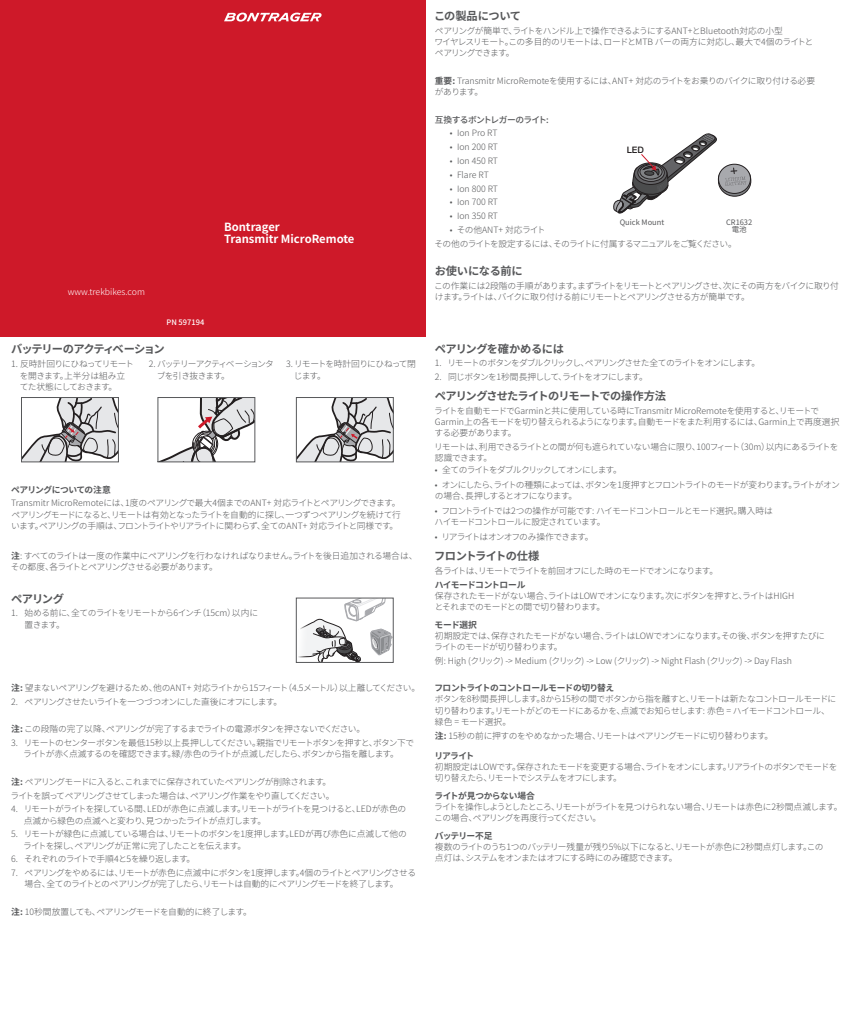
<style>
.page{position:relative;width:851px;height:1010px;background:#fff}
.page>*{position:absolute;margin:0;border:0;box-sizing:border-box;transform-origin:0 0}
.Body{font:700 11.25px "Source Han Sans JP";letter-spacing:-.055em;color:#57585a}
.Section_head{font:700 11.25px "Source Han Sans JP";color:#fff}
.Section_head-2{font:700 11.25px "Source Han Sans JP";letter-spacing:-.05em;color:#57585a}
.Section_head-3{font:700 11.25px "Source Han Sans JP";letter-spacing:-.105em;color:#57585a}
.Section_head-4{font:700 11.25px "Source Han Sans JP";letter-spacing:-.02em;color:#57585a}
.t1{font:500 8.88px "Helvetica Neue LT Pro";color:#231f20}
.Body-2{font:300 8.75px/11.2px "Source Han Sans JP";letter-spacing:-.065em;color:#57585a}
.Body-3{font:300 8.75px/11.2px "Source Han Sans JP";letter-spacing:-.025em;color:#57585a}
.Body-4{font:300 8.75px/11.2px "Source Han Sans JP";letter-spacing:-.09em;color:#57585a}
.Body-5{font:300 8.75px/11.2px "Source Han Sans JP";letter-spacing:-.095em;color:#57585a}
.Body-6{font:300 8.75px "Source Han Sans JP";letter-spacing:-.1em;color:#57585a}
.Body-7{font:700 8.75px "Source Han Sans JP";letter-spacing:-.055em;color:#57585a}
.Body-8{font:300 8.75px "Source Han Sans JP";color:#57585a}
.Body-9{font:300 8.75px/11.2px "Source Han Sans JP";letter-spacing:-.105em;color:#57585a}
.Body-10{font:300 8.75px "Source Han Sans JP";letter-spacing:-.085em;color:#57585a}
.Body-11{font:300 8.75px "Source Han Sans JP";color:#fff}
.Body-12{font:500 8.75px "Source Han Sans JP";letter-spacing:-.09em;color:#57585a}
.Body-13{font:300 8.75px "Source Han Sans JP";letter-spacing:-.02em;color:#57585a}
.Body-14{font:700 8.75px "Source Han Sans JP";letter-spacing:-.09em;color:#57585a}
.Figure_title{font:7.5px "Source Han Sans JP";color:#57585a}
.Body-15{font:500 7.5px "Source Han Sans JP";color:#fff}
.s1{font-weight:700}
</style>
<div class="page">
<div style="left:0;top:0;width:425px;height:337px;background:#ce1929"></div>
<svg style="left:613px;top:133px;width:138px;height:81px"></svg>
<svg style="left:23px;top:399px;width:94px;height:61px"></svg>
<div style="left:21px;top:397px;width:98px;height:65px;border:1px solid #57585a"></div>
<svg style="left:162px;top:399px;width:91px;height:61px"></svg>
<div style="left:158px;top:397px;width:97px;height:65px;border:1px solid #57585a"></div>
<svg style="left:298px;top:399px;width:93px;height:61px"></svg>
<div style="left:296px;top:397px;width:97px;height:65px;border:1px solid #57585a"></div>
<svg style="left:298px;top:600px;width:93px;height:61px"></svg>
<div style="left:296px;top:598px;width:97px;height:65px;border:1px solid #57585a"></div>
<svg style="left:224px;top:13px;width:97px;height:9px"></svg>
<p class="Body-11" style="left:68px;top:287px;width:79px">www.trekbikes.com</p>
<p class="Body-15" style="left:166px;top:318px;width:39px">PN 597194</p>
<p class="Section_head-2" style="left:434px;top:10px;width:88px">この製品について</p>
<p class="Body-2" style="left:434px;top:25px;width:380px">ペアリングが簡単で、ライトをハンドル上で操作できるようにするANT+とBluetooth対応の小型<br>ワイヤレスリモート。この多目的のリモートは、ロードとMTB バーの両方に対応し、最大で4個のライトとペアリングできます。</p>
<p class="Body-3" style="left:435px;top:75px;width:382px"><span class="s1">重要:</span> Transmitr MicroRemoteを使用するには、ANT+ 対応のライトをお乗りのバイクに取り付ける必要があります。</p>
<p class="Body-12" style="left:435px;top:115px;width:115px">互換するボントレガーのライト:</p>
<p class="Body-2" style="left:450px;top:128px;width:49px">• Ion Pro RT</p>
<p class="Body-2" style="left:450px;top:142px;width:50px">• Ion 200 RT</p>
<p class="Body-2" style="left:450px;top:155px;width:50px">• Ion 450 RT</p>
<p class="Body-2" style="left:450px;top:169px;width:40px">• Flare RT</p>
<p class="Body-2" style="left:450px;top:183px;width:50px">• Ion 800 RT</p>
<p class="Body-2" style="left:450px;top:197px;width:50px">• Ion 700 RT</p>
<p class="Body-2" style="left:450px;top:210px;width:50px">• Ion 350 RT</p>
<p class="Body-13" style="left:450px;top:225px;width:97px">• その他ANT+ 対応ライト</p>
<p class="Body-4" style="left:434px;top:238px;width:304px">その他のライトを設定するには、そのライトに付属するマニュアルをご覧ください。</p>
<p class="Section_head-4" style="left:434px;top:265px;width:90px">お使いになる前に</p>
<p class="Body-2" style="left:434px;top:280px;width:406px">この作業には2段階の手順があります。まずライトをリモートとペアリングさせ、次にその両方をバイクに取り付けます。ライトは、バイクに取り付ける前にリモートとペアリングさせる方が簡単です。</p>
<p class="t1" style="left:626px;top:145px;width:19px">LED</p>
<p class="Figure_title" style="left:619px;top:218px;width:46px">Quick Mount</p>
<p class="Figure_title" style="left:726px;top:218px;width:28px">CR1632</p>
<p class="Section_head" style="left:224px;top:220px;width:57px">Bontrager</p>
<p class="Figure_title" style="left:731px;top:225px;width:16px">電池</p>
<p class="Section_head" style="left:224px;top:233px;width:132px">Transmitr MicroRemote</p>
<p class="Section_head-3" style="left:11px;top:342px;width:155px">バッテリーのアクティベーション</p>
<p class="Body-2" style="left:20px;top:359px;width:116px;text-indent:-8px">1. 反時計回りにひねってリモートを開きます。上半分は組み立てた状態にしておきます。</p>
<p class="Body-9" style="left:157px;top:359px;width:119px;text-indent:-8px">2. バッテリーアクティベーションタブを引き抜きます。</p>
<p class="Body-2" style="left:294px;top:359px;width:124px;text-indent:-8px">3. リモートを時計回りにひねって閉じます。</p>
<p class="Body-7" style="left:11px;top:485px;width:101px">ペアリングについての注意</p>
<p class="Body-2" style="left:11px;top:498px;width:391px;text-align:justify">Transmitr MicroRemoteには、1度のペアリングで最大4個までのANT+ 対応ライトとペアリングできます。ペアリングモードになると、リモートは有効となったライトを自動的に探し、一つずつペアリングを続けて行います。ペアリングの手順は、フロントライトやリアライトに関わらず、全てのANT+ 対応ライトと同様です。</p>
<p class="Body-2" style="left:11px;top:550px;width:408px"><span class="s1">注</span>: すべてのライトは一度の作業中にペアリングを行わなければなりません。ライトを後日追加される場合は、その都度、各ライトとペアリングさせる必要があります。</p>
<p class="Section_head-2" style="left:11px;top:592px;width:54px">ペアリング</p>
<p class="Body-2" style="left:24px;top:608px;width:235px;text-indent:-13px">1. 始める前に、全てのライトをリモートから6インチ（15cm）以内に置きます。</p>
<p class="Body-2" style="left:11px;top:682px;width:410px"><span class="s1">注:</span> 望まないペアリングを避けるため、他のANT+ 対応ライトから15フィート（4.5メートル）以上離してください。</p>
<p class="Body-10" style="left:11px;top:697px;width:272px">2. ペアリングさせたいライトを一つづつオンにした直後にオフにします。</p>
<p class="Body-2" style="left:11px;top:724px;width:355px"><span class="s1">注:</span> この段階の完了以降、ペアリングが完了するまでライトの電源ボタンを押さないでください。</p>
<p class="Body-2" style="left:11px;top:737px;width:404px;text-align:center">3. リモートのセンターボタンを最低15秒以上長押ししてください。親指でリモートボタンを押すと、ボタン下でライトが赤く点滅するのを確認できます。緑/赤色のライトが点滅しだしたら、ボタンから指を離します。</p>
<p class="Body-2" style="left:11px;top:776px;width:321px"><span class="s1">注:</span> ペアリングモードに入ると、これまでに保存されていたペアリングが削除されます。</p>
<p class="Body-5" style="left:11px;top:790px;width:325px">ライトを誤ってペアリングさせてしまった場合は、ペアリング作業をやり直してください。</p>
<p class="Body-2" style="left:24px;top:804px;width:384px;text-indent:-13px">4. リモートがライトを探している間、LEDが赤色に点滅します。リモートがライトを見つけると、LEDが赤色の点滅から緑色の点滅へと変わり、見つかったライトが点灯します。</p>
<p class="Body-2" style="left:23px;top:829px;width:385px;text-indent:-12px">5. リモートが緑色に点滅している場合は、リモートのボタンを1度押します。LEDが再び赤色に点滅して他のライトを探し、ペアリングが正常に完了したことを伝えます。</p>
<p class="Body-2" style="left:11px;top:854px;width:185px">6. それぞれのライトで手順4と5を繰り返します。</p>
<p class="Body-2" style="left:11px;top:867px;width:406px;text-align:center">7. ペアリングをやめるには、リモートが赤色に点滅中にボタンを1度押します。4個のライトとペアリングさせる場合、全てのライトとのペアリングが完了したら、リモートは自動的にペアリングモードを終了します。</p>
<p class="Body-2" style="left:11px;top:906px;width:242px"><span class="s1">注:</span> 10秒間放置しても、ペアリングモードを自動的に終了します。</p>
<p class="Section_head-2" style="left:434px;top:342px;width:131px">ペアリングを確かめるには</p>
<p class="Body-6" style="left:435px;top:358px;width:327px">1. リモートのボタンをダブルクリックし、ペアリングさせた全てのライトをオンにします。</p>
<p class="Body-4" style="left:435px;top:372px;width:214px">2. 同じボタンを1秒間長押しして、ライトをオフにします。</p>
<p class="Body" style="left:434px;top:390px;width:233px">ペアリングさせたライトのリモートでの操作方法</p>
<p class="Body-3" style="left:434px;top:405px;width:406px">ライトを自動モードでGarminと共に使用している時にTransmitr MicroRemoteを使用すると、リモートで<br>Garmin上の各モードを切り替えられるようになります。自動モードをまた利用するには、Garmin上で再度選択する必要があります。</p>
<p class="Body-2" style="left:434px;top:442px;width:406px">リモートは、利用できるライトとの間が何も遮られていない場合に限り、100フィート（30m）以内にあるライトを認識できます。</p>
<p class="Body-9" style="left:435px;top:464px;width:188px">• 全てのライトをダブルクリックしてオンにします。</p>
<p class="Body-5" style="left:434px;top:479px;width:406px">• オンにしたら、ライトの種類によっては、ボタンを1度押すとフロントライトのモードが変わります。ライトがオンの場合、長押しするとオフになります。</p>
<p class="Body-2" style="left:434px;top:505px;width:340px">• フロントライトでは2つの操作が可能です: ハイモードコントロールとモード選択。購入時はハイモードコントロールに設定されています。</p>
<p class="Body-6" style="left:435px;top:532px;width:160px">• リアライトはオンオフのみ操作できます。</p>
<p class="Body" style="left:434px;top:550px;width:107px">フロントライトの仕様</p>
<p class="Body-6" style="left:435px;top:566px;width:285px">各ライトは、リモートでライトを前回オフにした時のモードでオンになります。</p>
<p class="Body-7" style="left:434px;top:580px;width:92px">ハイモードコントロール</p>
<p class="Body-2" style="left:434px;top:590px;width:361px">保存されたモードがない場合、ライトはLOWでオンになります。次にボタンを押すと、ライトはHIGHとそれまでのモードとの間で切り替わります。</p>
<p class="Body-7" style="left:434px;top:620px;width:44px">モード選択</p>
<p class="Body-2" style="left:434px;top:630px;width:392px">初期設定では、保存されたモードがない場合、ライトはLOWでオンになります。その後、ボタンを押すたびにライトのモードが切り替わります。</p>
<p class="Body-8" style="left:435px;top:656px;width:358px">例: High (クリック) -&gt; Medium (クリック) -&gt; Low (クリック) -&gt; Night Flash (クリック) -&gt; Day Flash</p>
<p class="Body-7" style="left:434px;top:683px;width:181px">フロントライトのコントロールモードの切り替え</p>
<p class="Body-2" style="left:435px;top:694px;width:403px">ボタンを8秒間長押しします。8から15秒の間でボタンから指を離すと、リモートは新たなコントロールモードに切り替わります。リモートがどのモードにあるかを、点滅でお知らせします: 赤色 = ハイモードコントロール、緑色 = モード選択。</p>
<p class="Body-2" style="left:435px;top:730px;width:340px"><span class="s1">注:</span> 15秒の前に押すのをやめなかった場合、リモートはペアリングモードに切り替わります。</p>
<p class="Body-7" style="left:434px;top:750px;width:41px">リアライト</p>
<p class="Body-4" style="left:435px;top:761px;width:404px">初期設定はLOWです。保存されたモードを変更する場合、ライトをオンにします。リアライトのボタンでモードを切り替えたら、リモートでシステムをオフにします。</p>
<p class="Body-7" style="left:434px;top:790px;width:102px">ライトが見つからない場合</p>
<p class="Body-2" style="left:434px;top:801px;width:409px">ライトを操作しようとしたところ、リモートがライトを見つけられない場合、リモートは赤色に2秒間点滅します。この場合、ペアリングを再度行ってください。</p>
<p class="Body-14" style="left:435px;top:830px;width:59px">バッテリー不足</p>
<p class="Body-2" style="left:435px;top:841px;width:390px">複数のライトのうち1つのバッテリー残量が残り5%以下になると、リモートが赤色に2秒間点灯します。この点灯は、システムをオンまたはオフにする時にのみ確認できます。</p>
</div>
